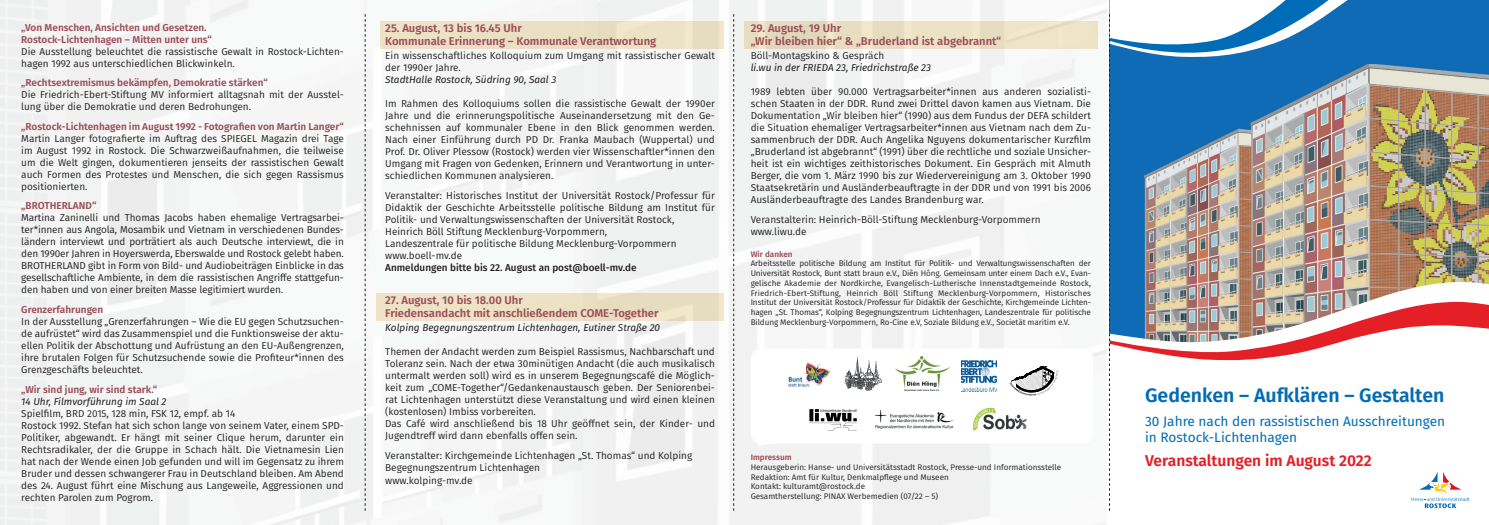
<style>
.page{position:relative;width:1489px;height:525px;background:#fff}
.page>*{position:absolute;margin:0;border:0;box-sizing:border-box;transform-origin:0 0}
.t1{font:600 19.5px "Fira Sans";color:#006cb7}
.t2{font:600 15.62px "Fira Sans";color:#e41f25}
.t3{font:13.62px/16.4px "Fira Sans";color:#006cb7}
.t4{font:600 11.25px/13.5px "Fira Sans";color:#9c4f5a}
.t5{font:10px/12px "Fira Sans";color:#231f20}
.t6{font:600 10px/12px "Fira Sans";color:#9c4f5a}
.t7{font:italic 10px "Fira Sans";color:#231f20}
.t8{font:500 10px "Fira Sans";color:#231f20}
.t9{font:8.12px/9.8px "Fira Sans";color:#231f20;text-align:justify}
.t10{font:600 8.12px "Fira Sans";color:#9c4f5a}
</style>
<div class="page">
<img style="left:809px;top:409px;width:47px;height:21px">
<img style="left:973px;top:407px;width:54px;height:24px">
<img style="left:788px;top:362px;width:42px;height:25px">
<img style="left:844px;top:357px;width:38px;height:33px">
<img style="left:895px;top:356px;width:54px;height:34px">
<img style="left:875px;top:410px;width:78px;height:18px">
<img style="left:961px;top:361px;width:35px;height:30px">
<svg style="left:1009px;top:365px;width:49px;height:30px"></svg>
<div style="left:381px;top:21px;width:343px;height:28px;background:#ebe1c4"></div>
<div style="left:376px;top:293px;width:348px;height:27px;background:#ede2c5"></div>
<div style="left:744px;top:21px;width:353px;height:28px;background:#ece2c5"></div>
<svg style="left:365px;top:14px;width:1px;height:496px"></svg>
<svg style="left:733px;top:14px;width:1px;height:496px"></svg>
<svg style="left:1109px;top:0;width:379px;height:510px"></svg>
<p class="t6" style="left:21px;top:21px;width:192px">„Von Menschen, Ansichten und Gesetzen.<br>Rostock-Lichtenhagen – Mitten unter uns“</p>
<p class="t5" style="left:21px;top:45px;width:324px">Die Ausstellung beleuchtet die rassistische Gewalt in Rostock-Lichten&shy;hagen 1992 aus unterschiedlichen Blickwinkeln.</p>
<p class="t6" style="left:21px;top:76px;width:248px">„Rechtsextremismus bekämpfen, Demokratie stärken“</p>
<p class="t5" style="left:21px;top:88px;width:324px">Die Friedrich-Ebert-Stiftung MV informiert alltagsnah mit der Ausstel&shy;lung über die Demokratie und deren Bedrohungen.</p>
<p class="t6" style="left:21px;top:120px;width:324px">„Rostock-Lichtenhagen im August 1992 - Fotografien von Martin Langer“</p>
<p class="t5" style="left:21px;top:132px;width:324px;text-align:justify">Martin Langer fotografierte im Auftrag des SPIEGEL Magazin drei Tage im August 1992 in Rostock. Die Schwarzweißaufnahmen, die teilweise um die Welt gingen, dokumentieren jenseits der rassistischen Gewalt auch Formen des Protestes und Menschen, die sich gegen Rassismus positionierten.</p>
<p class="t6" style="left:21px;top:199px;width:77px">„BROTHERLAND“</p>
<p class="t5" style="left:21px;top:211px;width:324px;text-align:justify">Martina Zaninelli und Thomas Jacobs haben ehemalige Vertragsarbei&shy;ter*innen aus Angola, Mosambik und Vietnam in verschiedenen Bundes&shy;ländern interviewt und porträtiert als auch Deutsche interviewt, die in den 1990er Jahren in Hoyerswerda, Eberswalde und Rostock gelebt haben.<br>BROTHERLAND gibt in Form von Bild- und Audiobeiträgen Einblicke in das gesellschaftliche Ambiente, in dem die rassistischen Angriffe stattgefun&shy;den haben und von einer breiten Masse legitimiert wurden.</p>
<p class="t6" style="left:21px;top:303px;width:83px">Grenzerfahrungen</p>
<p class="t5" style="left:21px;top:315px;width:324px;text-align:justify">In der Ausstellung „Grenzerfahrungen – Wie die EU gegen Schutzsuchen&shy;de aufrüstet“ wird das Zusammenspiel und die Funktionsweise der aktu&shy;ellen Politik der Abschottung und Aufrüstung an den EU-Außengrenzen, ihre brutalen Folgen für Schutzsuchende sowie die Profiteur*innen des Grenzgeschäfts beleuchtet.</p>
<p class="t6" style="left:21px;top:382px;width:137px">„Wir sind jung, wir sind stark.“</p>
<p class="t7" style="left:21px;top:393px;width:147px">14 Uhr, Filmvorführung im Saal 2</p>
<p class="t5" style="left:21px;top:406px;width:324px">Spielfilm, BRD 2015, 128 min, FSK 12, empf. ab 14<br>Rostock 1992. Stefan hat sich schon lange von seinem Vater, einem SPD-Politiker, abgewandt. Er hängt mit seiner Clique herum, darunter ein Rechtsradikaler, der die Gruppe in Schach hält. Die Vietnamesin Lien hat nach der Wende einen Job gefunden und will im Gegensatz zu ihrem Bruder und dessen schwangerer Frau in Deutschland bleiben. Am Abend des 24. August führt eine Mischung aus Langeweile, Aggressionen und rechten Parolen zum Pogrom.</p>
<p class="t4" style="left:385px;top:20px;width:273px">25. August, 13 bis 16.45 Uhr<br>Kommunale Erinnerung – Kommunale Verantwortung</p>
<p class="t5" style="left:385px;top:49px;width:331px">Ein wissenschaftliches Kolloquium zum Umgang mit rassistischer Gewalt der 1990er Jahre.</p>
<p class="t7" style="left:385px;top:72px;width:172px">StadtHalle Rostock, Südring 90, Saal 3</p>
<p class="t5" style="left:385px;top:97px;width:331px;text-align:justify">Im Rahmen des Kolloquiums sollen die rassistische Gewalt der 1990er Jahre und die erinnerungspolitische Auseinandersetzung mit den Ge&shy;schehnissen auf kommunaler Ebene in den Blick genommen werden.<br>Nach einer Einführung durch PD Dr. Franka Maubach (Wuppertal) und Prof. Dr. Oliver Plessow (Rostock) werden vier Wissenschaftler*innen den Umgang mit Fragen von Gedenken, Erinnern und Verantwortung in unter&shy;schiedlichen Kommunen analysieren.</p>
<p class="t5" style="left:385px;top:189px;width:331px">Veranstalter: Historisches Institut der Universität Rostock/Professur für Didaktik der Geschichte Arbeitsstelle politische Bildung am Institut für Politik- und Verwaltungswissenschaften der Universität Rostock,<br>Heinrich Böll Stiftung Mecklenburg-Vorpommern,<br>Landeszentrale für politische Bildung Mecklenburg-Vorpommern www.boell-mv.de</p>
<p class="t8" style="left:385px;top:259px;width:253px">Anmeldungen bitte bis 22. August an post@boell-mv.de</p>
<p class="t4" style="left:385px;top:292px;width:275px">27. August, 10 bis 18.00 Uhr<br>Friedensandacht mit anschließendem COME-Together</p>
<p class="t7" style="left:385px;top:320px;width:276px">Kolping Begegnungszentrum Lichtenhagen, Eutiner Straße 20</p>
<p class="t5" style="left:385px;top:345px;width:331px">Themen der Andacht werden zum Beispiel Rassismus, Nachbarschaft und Toleranz sein. Nach der etwa 30minütigen Andacht (die auch musikalisch untermalt werden soll) wird es in unserem Begegnungscafé die Möglich&shy;keit zum „COME-Together“/Gedankenaustausch geben. Der Seniorenbei&shy;rat Lichtenhagen unterstützt diese Veranstaltung und wird einen kleinen (kostenlosen) Imbiss vorbereiten.<br>Das Café wird anschließend bis 18 Uhr geöffnet sein, der Kinder- und Jugendtreff wird dann ebenfalls offen sein.</p>
<p class="t5" style="left:385px;top:449px;width:308px">Veranstalter: Kirchgemeinde Lichtenhagen „St. Thomas“ und Kolping<br>Begegnungszentrum Lichtenhagen</p>
<p class="t5" style="left:385px;top:474px;width:89px">www.kolping-mv.de</p>
<p class="t4" style="left:750px;top:20px;width:252px">29. August, 19 Uhr<br>„Wir bleiben hier“ &amp; „Bruderland ist abgebrannt“</p>
<p class="t5" style="left:750px;top:49px;width:135px">Böll-Montagskino &amp; Gespräch</p>
<p class="t7" style="left:750px;top:60px;width:182px">li.wu in der FRIEDA 23, Friedrichstraße 23</p>
<p class="t5" style="left:750px;top:85px;width:342px;text-align:justify">1989 lebten über 90.000 Vertragsarbeiter*innen aus anderen sozialisti&shy;schen Staaten in der DDR. Rund zwei Drittel davon kamen aus Vietnam. Die Dokumentation „Wir bleiben hier“ (1990) aus dem Fundus der DEFA schildert die Situation ehemaliger Vertragsarbeiter*innen aus Vietnam nach dem Zu&shy;sammenbruch der DDR. Auch Angelika Nguyens dokumentarischer Kurzfilm „Bruderland ist abgebrannt“ (1991) über die rechtliche und soziale Unsicher&shy;heit ist ein wichtiges zeithistorisches Dokument. Ein Gespräch mit Almuth Berger, die vom 1. März 1990 bis zur Wiedervereinigung am 3. Oktober 1990<br>Staatsekretärin und Ausländerbeauftragte in der DDR und von 1991 bis 2006<br>Ausländerbeauftragte des Landes Brandenburg war.</p>
<p class="t5" style="left:750px;top:213px;width:291px">Veranstalterin: Heinrich-Böll-Stiftung Mecklenburg-Vorpommern www.liwu.de</p>
<p class="t10" style="left:750px;top:247px;width:43px">Wir danken</p>
<p class="t9" style="left:750px;top:258px;width:342px">Arbeitsstelle politische Bildung am Institut für Politik- und Verwaltungswissenschaften der Universität Rostock, Bunt statt braun e.V., Diên Hông. Gemeinsam unter einem Dach e.V., Evan&shy;gelische Akademie der Nordkirche, Evangelisch-Lutherische Innenstadtgemeinde Rostock, Friedrich-Ebert-Stiftung, Heinrich Böll Stiftung Mecklenburg-Vorpommern, Historisches Institut der Universität Rostock/Professur für Didaktik der Geschichte, Kirchgemeinde Lichten&shy;hagen „St. Thomas“, Kolping Begegnungszentrum Lichtenhagen, Landeszentrale für politische Bildung Mecklenburg-Vorpommern, Ro-Cine e.V, Soziale Bildung e.V., Societät maritim e.V.</p>
<p class="t10" style="left:750px;top:450px;width:42px">Impressum</p>
<p class="t9" style="left:750px;top:461px;width:312px;text-align:left">Herausgeberin: Hanse- und Universitätsstadt Rostock, Presse-und Informationsstelle Redaktion: Amt für Kultur, Denkmalpflege und Museen<br>Kontakt: kulturamt@rostock.de<br>Gesamtherstellung: PINAX Werbemedien (07/22 – 5)</p>
<h1 class="t1" style="left:1144px;top:379px;width:301px">Gedenken – Aufklären – Gestalten</h1>
<h3 class="t3" style="left:1144px;top:412px;width:302px">30 Jahre nach den rassistischen Ausschreitungen in Rostock-Lichtenhagen</h3>
<h2 class="t2" style="left:1144px;top:447px;width:228px">Veranstaltungen im August 2022</h2>
</div>
